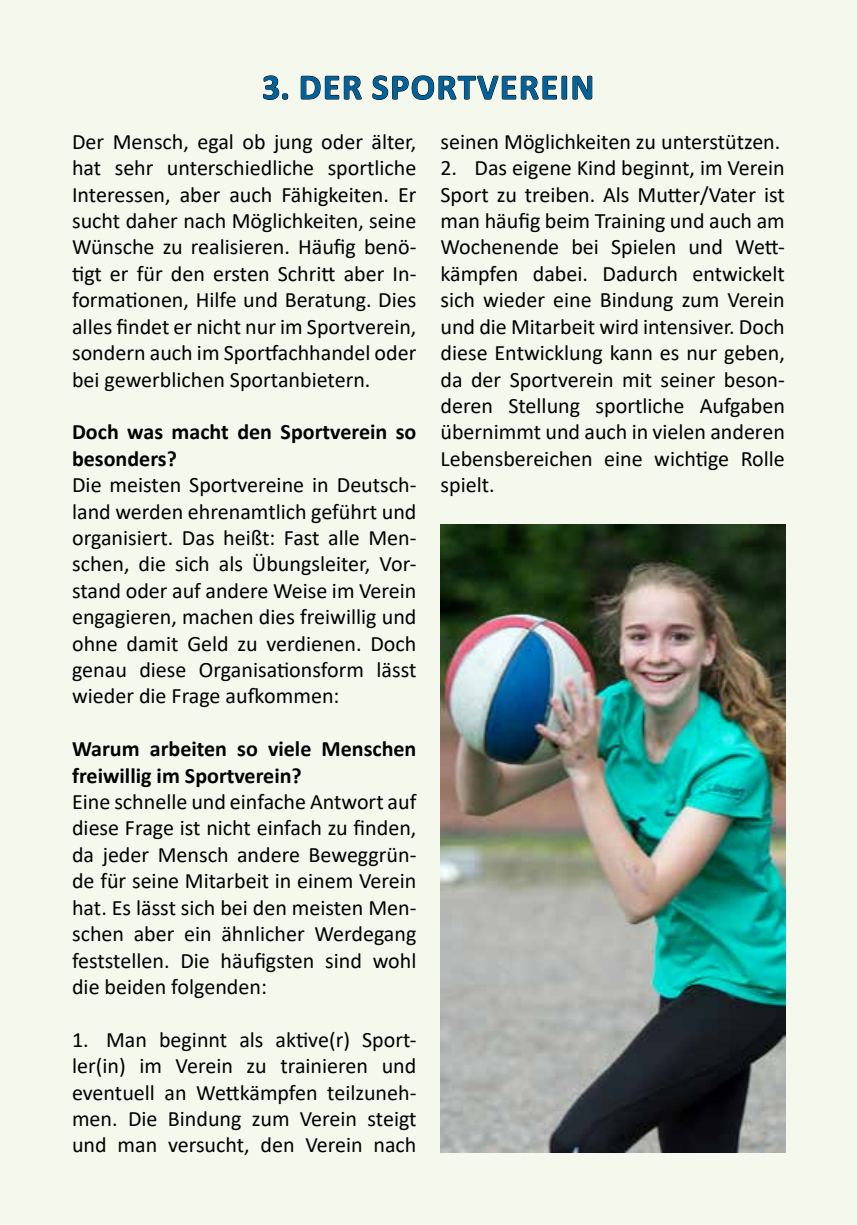
<style>
.page{position:relative;width:857px;height:1225px;background:#fff}
.page>*{position:absolute;margin:0;border:0;box-sizing:border-box;transform-origin:0 0}
.t1{font:700 36px "Calibri";letter-spacing:.04em;color:#00619b}
.t2{font:22px/26.4px "Calibri";color:#000;text-align:justify}
.t3{font:700 22px/26.4px "Calibri";color:#000}
</style>
<div class="page">
<div style="left:0;top:0;width:856px;height:1225px;background:#f5f9ed"></div>
<svg style="left:263px;top:75px;width:25px;height:25px"></svg>
<svg style="left:300px;top:75px;width:62px;height:25px"></svg>
<svg style="left:372px;top:75px;width:220px;height:25px"></svg>
<img style="left:440px;top:524px;width:344px;height:629px">
<h1 class="t1" style="left:262px;top:62px;width:333px">3. DER SPORTVEREIN</h1>
<p class="t2" style="left:72px;top:128px;width:346px">Der Mensch, egal ob jung oder älter, hat sehr unterschiedliche sportliche Interessen, aber auch Fähigkeiten. Er sucht daher nach Möglichkeiten, seine Wünsche zu realisieren. Häufig benö&shy;tigt er für den ersten Schritt aber In&shy;formationen, Hilfe und Beratung. Dies alles findet er nicht nur im Sportverein, sondern auch im Sportfachhandel oder bei gewerblichen Sportanbietern.</p>
<p class="t3" style="left:72px;top:418px;width:346px">Doch was macht den Sportverein so besonders?</p>
<p class="t2" style="left:72px;top:471px;width:346px">Die meisten Sportvereine in Deutsch&shy;land werden ehrenamtlich geführt und organisiert. Das heißt: Fast alle Men&shy;schen, die sich als Übungsleiter, Vor&shy;stand oder auf andere Weise im Verein engagieren, machen dies freiwillig und ohne damit Geld zu verdienen. Doch genau diese Organisationsform lässt wieder die Frage aufkommen:</p>
<p class="t3" style="left:72px;top:735px;width:346px">Warum arbeiten so viele Menschen freiwillig im Sportverein?</p>
<p class="t2" style="left:72px;top:788px;width:346px">Eine schnelle und einfache Antwort auf diese Frage ist nicht einfach zu finden, da jeder Mensch andere Beweggrün&shy;de für seine Mitarbeit in einem Verein hat. Es lässt sich bei den meisten Men&shy;schen aber ein ähnlicher Werdegang feststellen. Die häufigsten sind wohl die beiden folgenden:</p>
<p class="t2" style="left:72px;top:1025px;width:346px">1. Man beginnt als aktive(r) Sport&shy;ler(in) im Verein zu trainieren und eventuell an Wettkämpfen teilzuneh&shy;men. Die Bindung zum Verein steigt und man versucht, den Verein nach</p>
<p class="t2" style="left:440px;top:128px;width:341px">seinen Möglichkeiten zu unterstützen.</p>
<p class="t2" style="left:440px;top:154px;width:346px">2. Das eigene Kind beginnt, im Verein Sport zu treiben. Als Mutter/Vater ist man häufig beim Training und auch am Wochenende bei Spielen und Wett&shy;kämpfen dabei. Dadurch entwickelt sich wieder eine Bindung zum Verein und die Mitarbeit wird intensiver. Doch diese Entwicklung kann es nur geben, da der Sportverein mit seiner beson&shy;deren Stellung sportliche Aufgaben übernimmt und auch in vielen anderen Lebensbereichen eine wichtige Rolle spielt.</p>
</div>
